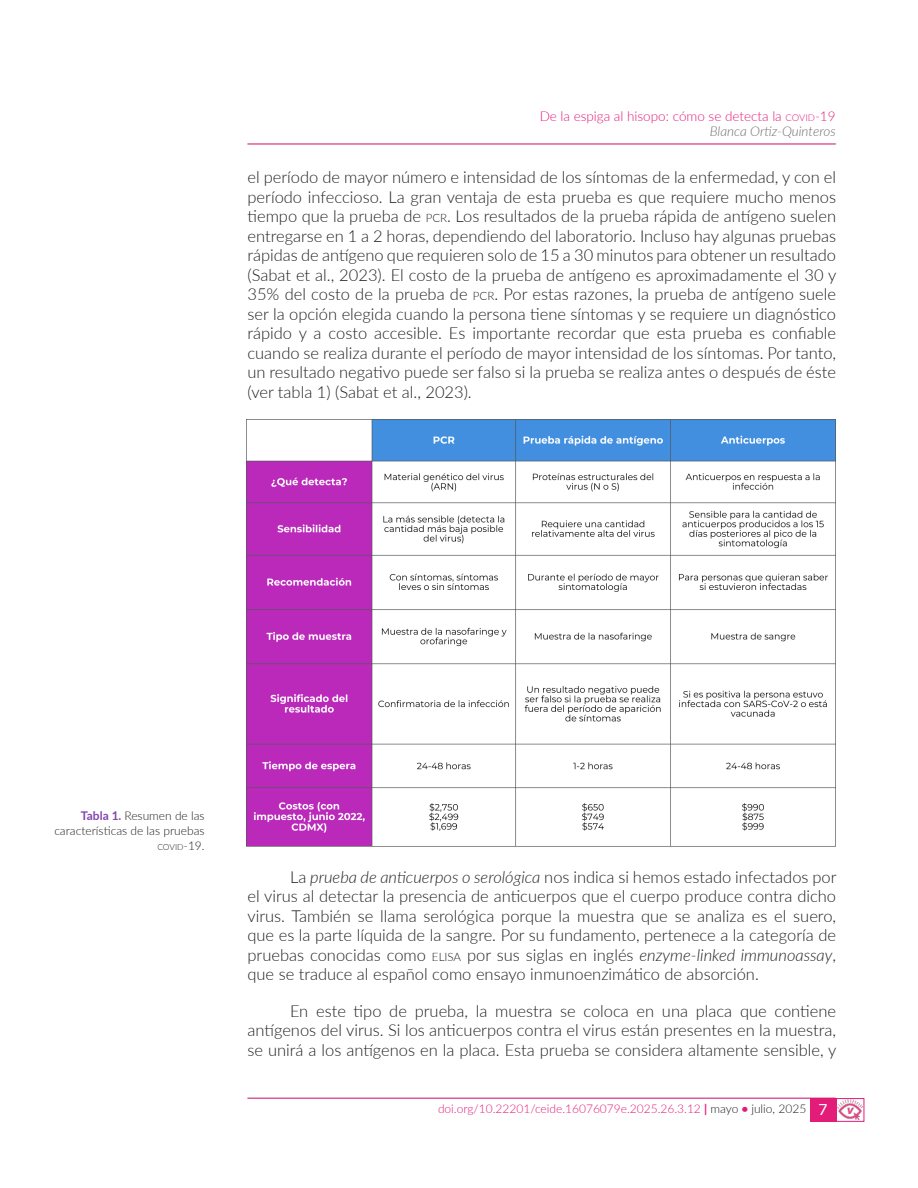
<style>
.page{position:relative;width:918px;height:1188px;background:#fff}
.page>*{position:absolute;margin:0;border:0;box-sizing:border-box;transform-origin:0 0}
.texto_sangria{font:300 16.5px/19.5px "Lato";color:#231f20;text-align:justify}
.t1{font:15px "Verdana";color:#fff}
.t2{font:300 13.5px/15px "Lato";color:#e31c79;text-align:right}
.t3{font:300 12px "Lato";color:#e31c79}
.imagen{font:300 12px/15px "Lato";color:#231f20;text-align:right}
.imagen-2{font:300 8.4px "Lato";letter-spacing:-.005em;color:#231f20}
.s1{font-size:9.45px}
.s2{font-style:italic;color:#6c6d70}
.s3{font-size:11.55px}
.s4{font-weight:700;color:#8246af}
.s5{font-size:12px}
.s6{font-style:italic}
.s7{font-weight:700}
.s8{color:#231f20}
</style>
<div class="page">
<div style="left:810px;top:1098px;width:26px;height:24px;background:#e31c79"></div>
<hr style="left:247px;top:1097px;width:589px;height:2px;background:#eaacc9">
<hr style="left:247px;top:1098px;width:589px;height:1px;background:#e31c79">
<div style="left:836px;top:1098px;width:28px;height:24px;border:1px solid #e31c79"></div>
<img style="left:837px;top:1099px;width:26px;height:20px">
<hr style="left:247px;top:143px;width:589px;height:2px;background:#e37ead">
<hr style="left:247px;top:144px;width:589px;height:1px;background:#e31c79">
<img style="left:247px;top:419px;width:589px;height:427px">
<p class="t2" style="left:540px;top:108px;width:297px">De la espiga al hisopo: cómo se detecta la <span class="s1">COVID</span>-19<br><span class="s2">Blanca Ortiz-Quinteros</span></p>
<p class="texto_sangria" style="left:248px;top:167px;width:591px">el período de mayor número e intensidad de los síntomas de la enfermedad, y con el período infeccioso. La gran ventaja de esta prueba es que requiere mucho menos tiempo que la prueba de <span class="s3">PCR</span>. Los resultados de la prueba rápida de antígeno suelen entregarse en 1 a 2 horas, dependiendo del laboratorio. Incluso hay algunas pruebas rápidas de antígeno que requieren solo de 15 a 30 minutos para obtener un resultado (Sabat et al., 2023). El costo de la prueba de antígeno es aproximadamente el 30 y 35% del costo de la prueba de <span class="s3">PCR</span>. Por estas razones, la prueba de antígeno suele ser la opción elegida cuando la persona tiene síntomas y se requiere un diagnóstico rápido y a costo accesible. Es importante recordar que esta prueba es confiable cuando se realiza durante el período de mayor intensidad de los síntomas. Por tanto, un resultado negativo puede ser falso si la prueba se realiza antes o después de éste (ver tabla 1) (Sabat et al., 2023).</p>
<p class="imagen" style="left:54px;top:807px;width:152px"><span class="s4">Tabla 1.</span> Resumen de las características de las pruebas</p>
<p class="imagen-2" style="left:157px;top:841px;width:49px">COVID<span class="s5">-19.</span></p>
<p class="texto_sangria" style="left:248px;top:867px;width:591px;text-indent:43px">La <span class="s6">prueba de anticuerpos o serológica</span> nos indica si hemos estado infectados por el virus al detectar la presencia de anticuerpos que el cuerpo produce contra dicho virus. También se llama serológica porque la muestra que se analiza es el suero, que es la parte líquida de la sangre. Por su fundamento, pertenece a la categoría de pruebas conocidas como <span class="s3">ELISA</span> por sus siglas en inglés <span class="s6">enzyme-linked immunoassay</span>, que se traduce al español como ensayo inmunoenzimático de absorción.</p>
<p class="texto_sangria" style="left:248px;top:1001px;width:591px;text-indent:43px">En este tipo de prueba, la muestra se coloca en una placa que contiene antígenos del virus. Si los anticuerpos contra el virus están presentes en la muestra, se unirá a los antígenos en la placa. Esta prueba se considera altamente sensible, y</p>
<p class="t3" style="left:438px;top:1101px;width:370px">doi.org/10.22201/ceide.16076079e.2025.26.3.12 <span class="s7">|</span> <span class="s8">mayo</span> <span class="s7">•</span> <span class="s8">julio, 2025</span></p>
<p class="t1" style="left:818px;top:1097px;width:38px">7 7</p>
</div>
